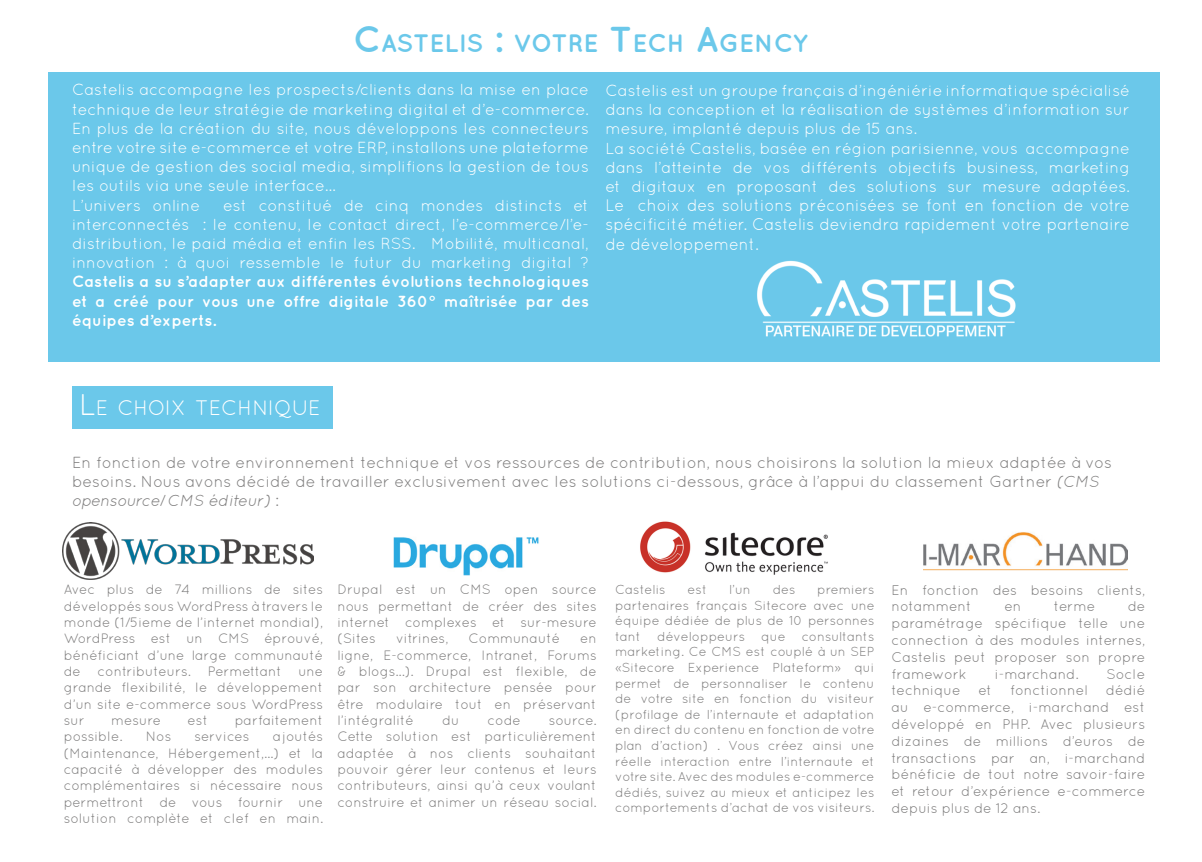
<style>
.page{position:relative;width:1202px;height:862px;background:#fff}
.page>*{position:absolute;margin:0;border:0;box-sizing:border-box;transform-origin:0 0}
.t1{font:700 25.2px "Quicksand";color:#6bc8ea}
.t2{font:21px "Quicksand";color:#fff}
.t3{font:16.8px/19.2px "Quicksand";color:#fff;text-align:justify;scale:.95 1}
.t4{font:16px/19.2px "Quicksand";color:#fff;text-align:justify}
.t5{font:16px/19.2px "Quicksand";color:#7d7c7c}
.t6{font:14px/16.8px "Quicksand";color:#7d7c7c;text-align:justify}
.t7{font:13.6px/16.4px "Quicksand";color:#7d7c7c;text-align:justify}
.t8{font:13px/15.6px "Quicksand";color:#7d7c7c;text-align:justify}
.s1{font-size:36px}
.s2{font-weight:700}
.s3{font-size:30px}
.s4{font-style:italic}
</style>
<div class="page">
<div style="left:72px;top:386px;width:261px;height:43px;background:#6bc8ea"></div>
<div style="left:48px;top:72px;width:1111px;height:289px;background:#6bc8ea"></div>
<img style="left:62px;top:522px;width:251px;height:57px">
<img style="left:640px;top:521px;width:188px;height:54px">
<img style="left:393px;top:537px;width:146px;height:39px">
<img style="left:923px;top:532px;width:205px;height:39px">
<img style="left:757px;top:260px;width:259px;height:77px">
<p class="t1" style="left:353px;top:28px;width:456px"><span class="s1">C</span>ASTELIS <span class="s1">:</span> VOTRE <span class="s1">T</span> ECH <span class="s1">A</span>GENCY</p>
<p class="t4" style="left:72px;top:80px;width:518px">Castelis accompagne les prospects/clients dans la mise en place technique de leur stratégie de marketing digital et d’e-commerce.<br>En plus de la création du site, nous développons les connecteurs entre votre site e-commerce et votre ERP, installons une plateforme unique de gestion des social media, simplifions la gestion de tous les outils via une seule interface...</p>
<p class="t4" style="left:72px;top:195px;width:130px">L’univers online</p>
<p class="t4" style="left:72px;top:195px;width:519px;text-indent:151px">est constitué de cinq mondes distincts et interconnectés : le contenu, le contact direct, l’e-commerce/l’e&shy;distribution, le paid média et enfin les RSS. Mobilité, multicanal, innovation : à quoi ressemble le futur du marketing digital ?<br><span class="s2">Castelis a su s’adapter aux différentes évolutions technologiques et a créé pour vous une offre digitale 360° maîtrisée par des équipes d’experts.</span></p>
<p class="t4" style="left:605px;top:81px;width:526px">Castelis est un groupe français d’ingéniérie informatique spécialisé dans la conception et la réalisation de systèmes d’information sur mesure, implanté depuis plus de 15 ans.</p>
<p class="t4" style="left:605px;top:138px;width:526px">La société Castelis, basée en région parisienne, vous accompagne dans l’atteinte de vos différents objectifs business, marketing et digitaux en proposant des solutions sur mesure adaptées.</p>
<p class="t3" style="left:605px;top:196px;width:554px">Le choix des solutions préconisées se font en fonction de votre spécificité métier. Castelis deviendra rapidement votre partenaire de développement.</p>
<p class="t2" style="left:79px;top:396px;width:243px"><span class="s3">L</span>E CHOIX TECHNIQUE</p>
<p class="t5" style="left:72px;top:452px;width:1041px">En fonction de votre environnement technique et vos ressources de contribution, nous choisirons la solution la mieux adaptée à vos besoins. Nous avons décidé de travailler exclusivement avec les solutions ci-dessous, grâce à l’appui du classement Gartner <span class="s4">(CMS opensource/CMS éditeur)</span> :</p>
<p class="t7" style="left:64px;top:581px;width:261px">Avec plus de 74 millions de sites développés sous WordPress à travers le monde (1/5ieme de l’internet mondial), WordPress est un CMS éprouvé, bénéficiant d’une large communauté de contributeurs. Permettant une grande flexibilité, le développement d’un site e-commerce sous WordPress sur</p>
<p class="t7" style="left:111px;top:712px;width:51px">mesure</p>
<p class="t7" style="left:188px;top:712px;width:22px">est</p>
<p class="t7" style="left:235px;top:712px;width:90px">parfaitement</p>
<p class="t7" style="left:64px;top:728px;width:60px">possible.</p>
<p class="t7" style="left:146px;top:728px;width:27px">Nos</p>
<p class="t7" style="left:195px;top:728px;width:56px">services</p>
<p class="t7" style="left:64px;top:728px;width:261px;text-indent:209px">ajoutés (Maintenance, Hébergement,…) et la capacité à développer des modules complémentaires si nécessaire nous permettront de vous fournir une solution complète et clef en main.</p>
<p class="t7" style="left:337px;top:581px;width:261px">Drupal est un CMS open source nous permettant de créer des sites internet complexes et sur-mesure (Sites</p>
<p class="t7" style="left:396px;top:630px;width:54px">vitrines,</p>
<p class="t7" style="left:468px;top:630px;width:93px">Communauté</p>
<p class="t7" style="left:337px;top:630px;width:261px;text-indent:243px">en ligne, E-commerce, Intranet, Forums &amp; blogs...). Drupal est flexible, de par son architecture pensée pour être modulaire tout en préservant l’intégralité</p>
<p class="t7" style="left:442px;top:712px;width:19px">du</p>
<p class="t7" style="left:488px;top:712px;width:35px">code</p>
<p class="t7" style="left:549px;top:712px;width:49px">source.</p>
<p class="t7" style="left:337px;top:728px;width:261px">Cette solution est particulièrement adaptée à nos clients souhaitant pouvoir gérer leur contenus et leurs contributeurs, ainsi qu’à ceux voulant construire et animer un réseau social.</p>
<p class="t8" style="left:615px;top:581px;width:52px">Castelis</p>
<p class="t8" style="left:687px;top:581px;width:21px">est</p>
<p class="t8" style="left:729px;top:581px;width:23px">l’un</p>
<p class="t8" style="left:773px;top:581px;width:24px">des</p>
<p class="t8" style="left:615px;top:581px;width:261px;text-indent:202px">premiers partenaires français Sitecore avec une équipe dédiée de plus de 10 personnes tant développeurs que consultants marketing. Ce CMS est couplé à un SEP «Sitecore Experience Plateform» qui permet de personnaliser le contenu de votre site en fonction du visiteur (profilage de l’internaute et adaptation en direct du contenu en fonction de votre plan d’action) . Vous créez ainsi une réelle interaction entre l’internaute et votre site. Avec des modules e-commerce dédiés, suivez au mieux et anticipez les comportements d’achat de vos visiteurs.</p>
<p class="t6" style="left:891px;top:581px;width:255px">En fonction des besoins clients,</p>
<p class="t6" style="left:891px;top:598px;width:255px;text-indent:236px">de paramétrage spécifique telle une connection à des modules internes, Castelis peut proposer son propre framework</p>
<p class="t6" style="left:891px;top:598px;width:82px">notamment</p>
<p class="t6" style="left:1004px;top:598px;width:19px">en</p>
<p class="t6" style="left:1054px;top:598px;width:43px">terme</p>
<p class="t6" style="left:995px;top:665px;width:85px">i-marchand.</p>
<p class="t6" style="left:1106px;top:665px;width:40px">Socle</p>
<p class="t6" style="left:891px;top:682px;width:255px;text-indent:214px">dédié au e-commerce, i-marchand est développé en PHP. Avec plusieurs dizaines de millions d’euros de transactions par an, i-marchand bénéficie de tout notre savoir-faire et retour d’expérience e-commerce depuis plus de 12 ans.</p>
<p class="t6" style="left:891px;top:682px;width:71px">technique</p>
<p class="t6" style="left:978px;top:682px;width:15px">et</p>
<p class="t6" style="left:1010px;top:682px;width:79px">fonctionnel</p>
</div>
